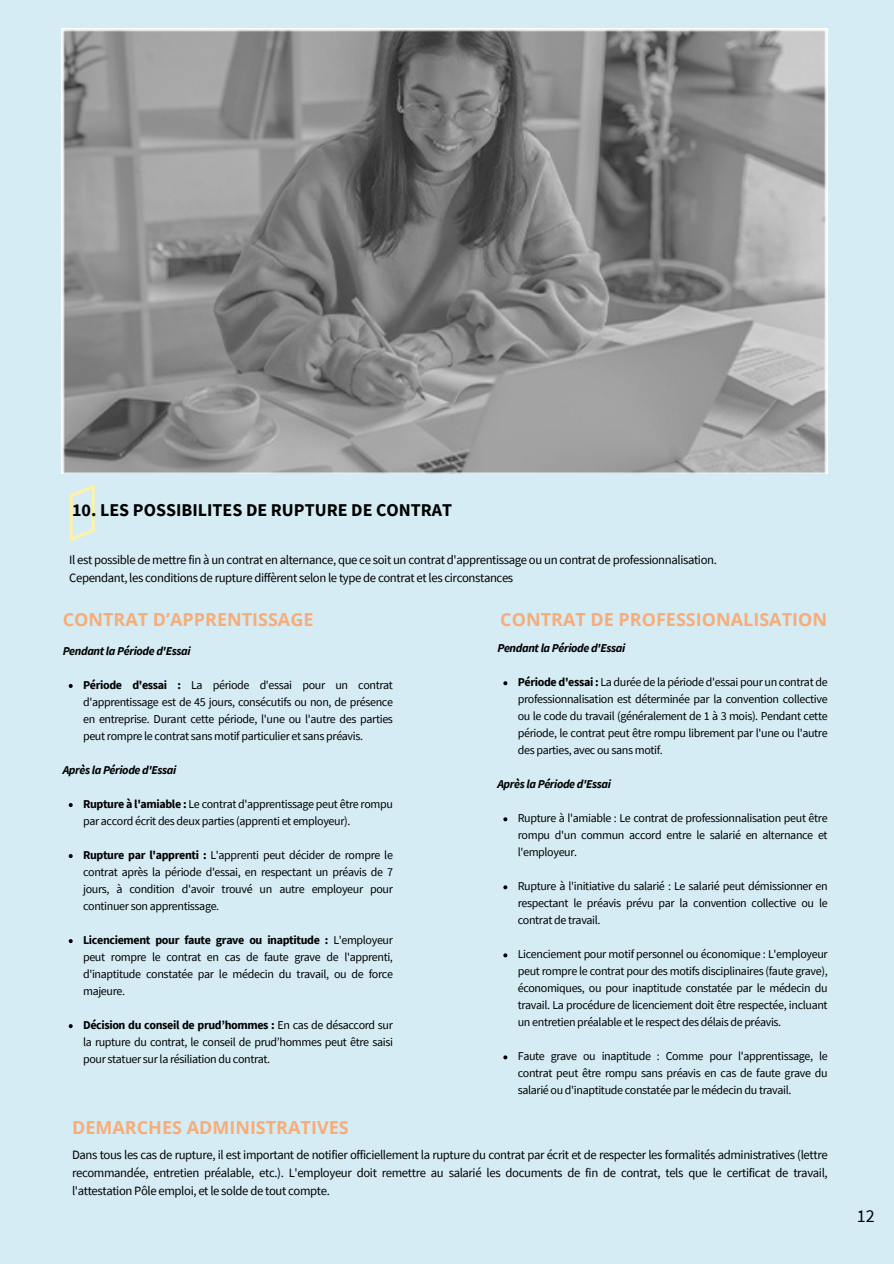
<style>
.page{position:relative;width:894px;height:1264px;background:#fff}
.page>*{position:absolute;margin:0;border:0;box-sizing:border-box;transform-origin:0 0}
.t1{font:700 18px "Open Sans";color:#f7ad79}
.t2{font:700 18px "Source Sans Pro";color:#000}
.t3{font:18px "Source Sans Pro";color:#000}
.t4{font:12.75px/18px "Source Sans Pro";letter-spacing:-.03em;color:#000;text-align:justify}
.t5{font:12px/17px "Source Sans Pro";letter-spacing:-.03em;color:#000;text-align:justify}
.t6{font:italic 700 12px "Source Sans Pro";letter-spacing:-.03em;color:#000}
.s1{font-weight:700}
</style>
<div class="page">
<div style="left:0;top:0;width:893px;height:1263px;background:#d5ecf4"></div>
<img style="left:61px;top:28px;width:765px;height:446px">
<img style="left:69px;top:484px;width:26px;height:58px">
<svg style="left:69px;top:684px;width:4px;height:4px"></svg>
<svg style="left:69px;top:803px;width:4px;height:4px"></svg>
<svg style="left:69px;top:854px;width:4px;height:4px"></svg>
<svg style="left:69px;top:939px;width:4px;height:4px"></svg>
<svg style="left:69px;top:1024px;width:4px;height:4px"></svg>
<svg style="left:503px;top:681px;width:4px;height:4px"></svg>
<svg style="left:503px;top:817px;width:4px;height:4px"></svg>
<svg style="left:503px;top:885px;width:4px;height:4px"></svg>
<svg style="left:503px;top:953px;width:4px;height:4px"></svg>
<svg style="left:503px;top:1055px;width:4px;height:4px"></svg>
<p class="t2" style="left:72px;top:498px;width:381px">10. LES POSSIBILITES DE RUPTURE DE CONTRAT</p>
<p class="t4" style="left:69px;top:550px;width:649px">Il est possible de mettre fin à un contrat en alternance, que ce soit un contrat d'apprentissage ou un contrat de professionnalisation.</p>
<h1 class="t4" style="left:69px;top:568px;width:445px">Cependant, les conditions de rupture diffèrent selon le type de contrat et les circonstances</h1>
<p class="t1" style="left:63px;top:607px;width:252px">CONTRAT D’APPRENTISSAGE</p>
<h1 class="t1" style="left:500px;top:607px;width:328px">CONTRAT DE PROFESSIONALISATION</h1>
<h2 class="t6" style="left:497px;top:640px;width:129px">Pendant la Période d'Essai</h2>
<p class="t5" style="left:517px;top:673px;width:311px"><span class="s1">Période d'essai :</span> La durée de la période d'essai pour un contrat de professionnalisation est déterminée par la convention collective ou le code du travail (généralement de 1 à 3 mois). Pendant cette période, le contrat peut être rompu librement par l'une ou l'autre des parties, avec ou sans motif.</p>
<h2 class="t6" style="left:497px;top:776px;width:115px">Après la Période d'Essai</h2>
<p class="t5" style="left:517px;top:809px;width:311px">Rupture à l'amiable : Le contrat de professionnalisation peut être rompu d'un commun accord entre le salarié en alternance et l'employeur.</p>
<p class="t5" style="left:517px;top:877px;width:311px">Rupture à l'initiative du salarié : Le salarié peut démissionner en respectant le préavis prévu par la convention collective ou le contrat de travail.</p>
<p class="t5" style="left:517px;top:945px;width:311px">Licenciement pour motif personnel ou économique : L'employeur peut rompre le contrat pour des motifs disciplinaires (faute grave), économiques, ou pour inaptitude constatée par le médecin du travail. La procédure de licenciement doit être respectée, incluant un entretien préalable et le respect des délais de préavis.</p>
<p class="t5" style="left:517px;top:1047px;width:311px">Faute grave ou inaptitude : Comme pour l'apprentissage, le contrat peut être rompu sans préavis en cas de faute grave du salarié ou d'inaptitude constatée par le médecin du travail.</p>
<p class="t1" style="left:72px;top:1114px;width:278px">DEMARCHES ADMINISTRATIVES</p>
<p class="t4" style="left:72px;top:1145px;width:756px">Dans tous les cas de rupture, il est important de notifier officiellement la rupture du contrat par écrit et de respecter les formalités administratives (lettre recommandée, entretien préalable, etc.). L'employeur doit remettre au salarié les documents de fin de contrat, tels que le certificat de travail, l'attestation Pôle emploi, et le solde de tout compte.</p>
<h1 class="t6" style="left:63px;top:643px;width:129px">Pendant la Période d'Essai</h1>
<h2 class="t5" style="left:83px;top:676px;width:311px"><span class="s1">Période d'essai :</span> La période d'essai pour un contrat d'apprentissage est de 45 jours, consécutifs ou non, de présence en entreprise. Durant cette période, l'une ou l'autre des parties peut rompre le contrat sans motif particulier et sans préavis.</h2>
<p class="t6" style="left:63px;top:762px;width:115px">Après la Période d'Essai</p>
<h2 class="t5" style="left:83px;top:795px;width:311px"><span class="s1">Rupture à l'amiable :</span> Le contrat d'apprentissage peut être rompu par accord écrit des deux parties (apprenti et employeur).</h2>
<p class="t5" style="left:83px;top:846px;width:311px"><span class="s1">Rupture par l'apprenti :</span> L'apprenti peut décider de rompre le contrat après la période d'essai, en respectant un préavis de 7 jours, à condition d'avoir trouvé un autre employeur pour continuer son apprentissage.</p>
<p class="t5" style="left:83px;top:931px;width:311px"><span class="s1">Licenciement pour faute grave ou inaptitude :</span> L'employeur peut rompre le contrat en cas de faute grave de l'apprenti, d'inaptitude constatée par le médecin du travail, ou de force majeure.</p>
<p class="t5" style="left:83px;top:1016px;width:311px"><span class="s1">Décision du conseil de prud’hommes :</span> En cas de désaccord sur la rupture du contrat, le conseil de prud’hommes peut être saisi pour statuer sur la résiliation du contrat.</p>
<p class="t3" style="left:856px;top:1203px;width:19px">12</p>
</div>
